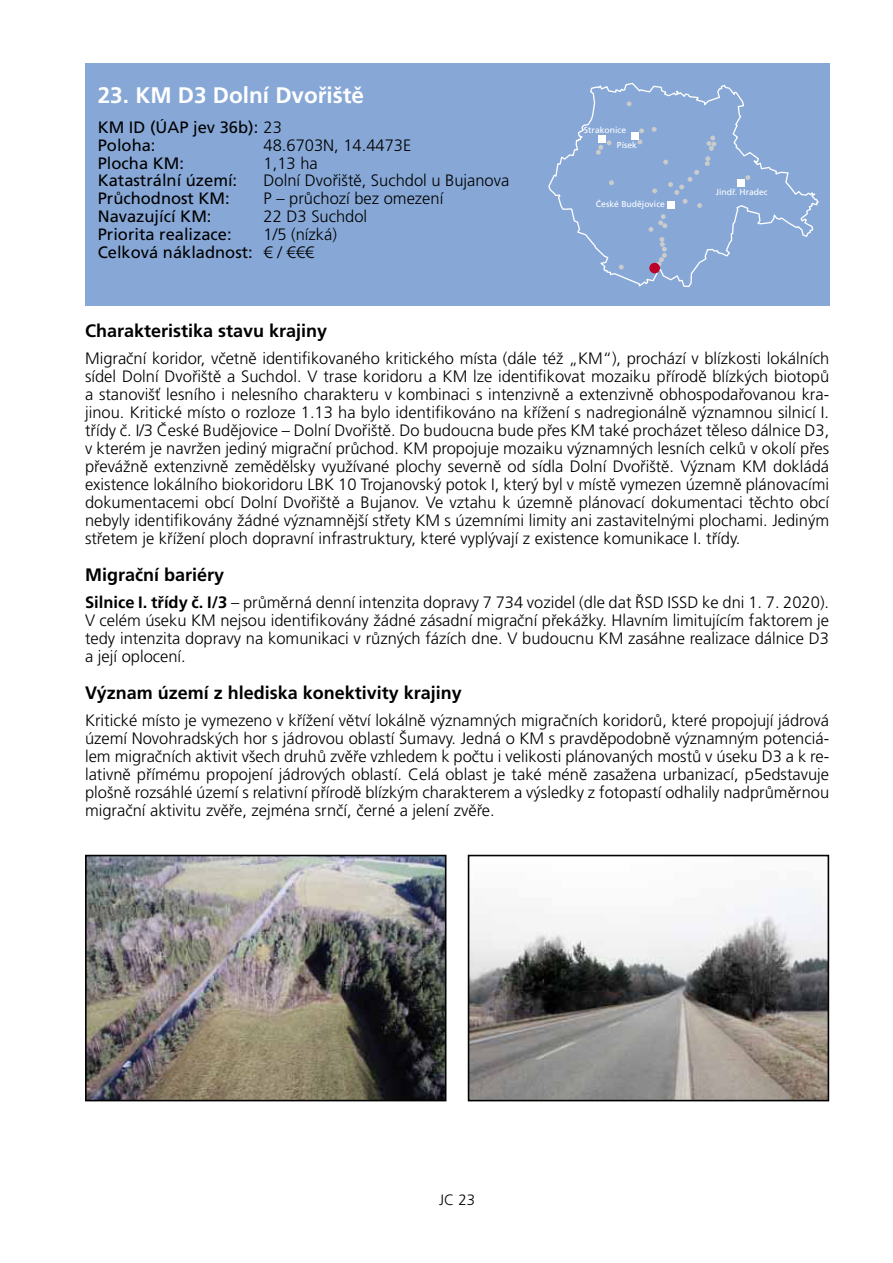
<style>
.page{position:relative;width:893px;height:1263px;background:#fff}
.page>*{position:absolute;margin:0;border:0;box-sizing:border-box;transform-origin:0 0}
.t1{font:700 22.5px "Frutiger CE";color:#fff}
.t2{font:700 18px "Frutiger CE";color:#000}
.t3{font:300 16.5px/18px "Frutiger CE";color:#000;text-align:justify}
.t4{font:16.5px/17.7px "Frutiger CE";color:#000}
.t5{font:300 15px "Frutiger CE";color:#000}
.t6{font:8.7px/15.5px "Frutiger CE";color:#fff}
.s1{font-weight:300}
.s2{font-family:"Frutiger LT Std";font-weight:300}
.s3{font-weight:700}
</style>
<div class="page">
<div style="left:85px;top:64px;width:744px;height:242px;background:#87a8d7"></div>
<svg style="left:548px;top:83px;width:271px;height:204px"></svg>
<svg style="left:596px;top:140px;width:15px;height:15px"></svg>
<svg style="left:609px;top:180px;width:5px;height:5px"></svg>
<svg style="left:637px;top:139px;width:5px;height:5px"></svg>
<svg style="left:639px;top:128px;width:5px;height:5px"></svg>
<svg style="left:627px;top:101px;width:5px;height:5px"></svg>
<svg style="left:652px;top:127px;width:5px;height:5px"></svg>
<svg style="left:649px;top:214px;width:18px;height:56px"></svg>
<svg style="left:619px;top:265px;width:5px;height:5px"></svg>
<svg style="left:745px;top:175px;width:5px;height:5px"></svg>
<svg style="left:663px;top:136px;width:53px;height:72px"></svg>
<svg style="left:652px;top:188px;width:5px;height:5px"></svg>
<div style="left:737px;top:179px;width:8px;height:8px;background:#fff"></div>
<div style="left:667px;top:201px;width:7px;height:7px;background:#fff"></div>
<div style="left:631px;top:132px;width:8px;height:7px;background:#fff"></div>
<div style="left:598px;top:135px;width:8px;height:7px;background:#fff"></div>
<div style="left:649px;top:263px;width:11px;height:10px;background:#be0027;border-radius:50%"></div>
<img style="left:471px;top:888px;width:355px;height:210px">
<div style="left:468px;top:855px;width:361px;height:246px;border:2px solid #000"></div>
<img style="left:88px;top:858px;width:355px;height:240px">
<div style="left:85px;top:855px;width:361px;height:246px;border:2px solid #000"></div>
<h1 class="t1" style="left:98px;top:83px;width:268px">23. KM D3 Dolní Dvořiště</h1>
<p class="t4" style="left:98px;top:119px;width:186px">KM ID (ÚAP jev 36b): <span class="s1">23<br></span>Poloha:</p>
<p class="t3" style="left:264px;top:137px;width:149px">48.6703N, 14.4473E</p>
<p class="t4" style="left:98px;top:155px;width:88px">Plocha KM:</p>
<p class="t3" style="left:264px;top:154px;width:56px">1,13 ha</p>
<p class="t4" style="left:98px;top:172px;width:141px">Katastrální území:</p>
<p class="t3" style="left:264px;top:172px;width:247px">Dolní Dvořiště, Suchdol u Bujanova</p>
<p class="t4" style="left:98px;top:190px;width:134px">Průchodnost KM:</p>
<p class="t3" style="left:264px;top:190px;width:181px">P – průchozí bez omezení</p>
<p class="t4" style="left:98px;top:208px;width:115px">Navazující KM:</p>
<p class="t3" style="left:264px;top:208px;width:105px">22 D3 Suchdol</p>
<p class="t4" style="left:98px;top:226px;width:135px">Priorita realizace:</p>
<p class="t4" style="left:98px;top:226px;width:241px;text-indent:166px"><span class="s1">1/5 (nízká)<br></span>Celková nákladnost: <span class="s2">€ / €€€</span></p>
<p class="t6" style="left:617px;top:122px;width:22px;text-indent:-33px">Strakonice<br>Písek</p>
<p class="t6" style="left:596px;top:197px;width:71px">České Budějovice</p>
<p class="t6" style="left:716px;top:184px;width:53px">Jindř. Hradec</p>
<p class="t2" style="left:85px;top:321px;width:244px">Charakteristika stavu krajiny</p>
<p class="t3" style="left:85px;top:349px;width:746px">Migrační koridor, včetně identifikovaného kritického místa (dále též „KM“), prochází v blízkosti lokálních sídel Dolní Dvořiště a Suchdol. V trase koridoru a KM lze identifikovat mozaiku přírodě blízkých biotopů a stanovišť lesního i nelesního charakteru v kombinaci s intenzivně a extenzivně obhospodařovanou kra&shy;jinou. Kritické místo o rozloze 1.13 ha bylo identifikováno na křížení s nadregionálně významnou silnicí I. třídy č. I/3 České Budějovice – Dolní Dvořiště. Do budoucna bude přes KM také procházet těleso dálnice D3, v kterém je navržen jediný migrační průchod. KM propojuje mozaiku významných lesních celků v okolí přes převážně extenzivně zemědělsky využívané plochy severně od sídla Dolní Dvořiště. Význam KM dokládá existence lokálního biokoridoru LBK 10 Trojanovský potok I, který byl v místě vymezen územně plánovacími dokumentacemi obcí Dolní Dvořiště a Bujanov. Ve vztahu k územně plánovací dokumentaci těchto obcí nebyly identifikovány žádné významnější střety KM s územními limity ani zastavitelnými plochami. Jediným střetem je křížení ploch dopravní infrastruktury, které vyplývají z existence komunikace I. třídy.</p>
<p class="t2" style="left:85px;top:565px;width:141px">Migrační bariéry</p>
<p class="t3" style="left:85px;top:593px;width:746px"><span class="s3">Silnice I. třídy č. I/3</span> – průměrná denní intenzita dopravy 7 734 vozidel (dle dat ŘSD ISSD ke dni 1. 7. 2020).<br>V celém úseku KM nejsou identifikovány žádné zásadní migrační překážky. Hlavním limitujícím faktorem je tedy intenzita dopravy na komunikaci v různých fázích dne. V budoucnu KM zasáhne realizace dálnice D3 a její oplocení.</p>
<p class="t2" style="left:85px;top:684px;width:378px">Význam území z hlediska konektivity krajiny</p>
<p class="t3" style="left:85px;top:711px;width:746px">Kritické místo je vymezeno v křížení větví lokálně významných migračních koridorů, které propojují jádrová území Novohradských hor s jádrovou oblastí Šumavy. Jedná o KM s pravděpodobně významným potenciá&shy;lem migračních aktivit všech druhů zvěře vzhledem k počtu i velikosti plánovaných mostů v úseku D3 a k re&shy;lativně přímému propojení jádrových oblastí. Celá oblast je také méně zasažena urbanizací, p5edstavuje plošně rozsáhlé území s relativní přírodě blízkým charakterem a výsledky z fotopastí odhalily nadprůměrnou migrační aktivitu zvěře, zejména srnčí, černé a jelení zvěře.</p>
<p class="t5" style="left:439px;top:1192px;width:37px">JC 23</p>
</div>
